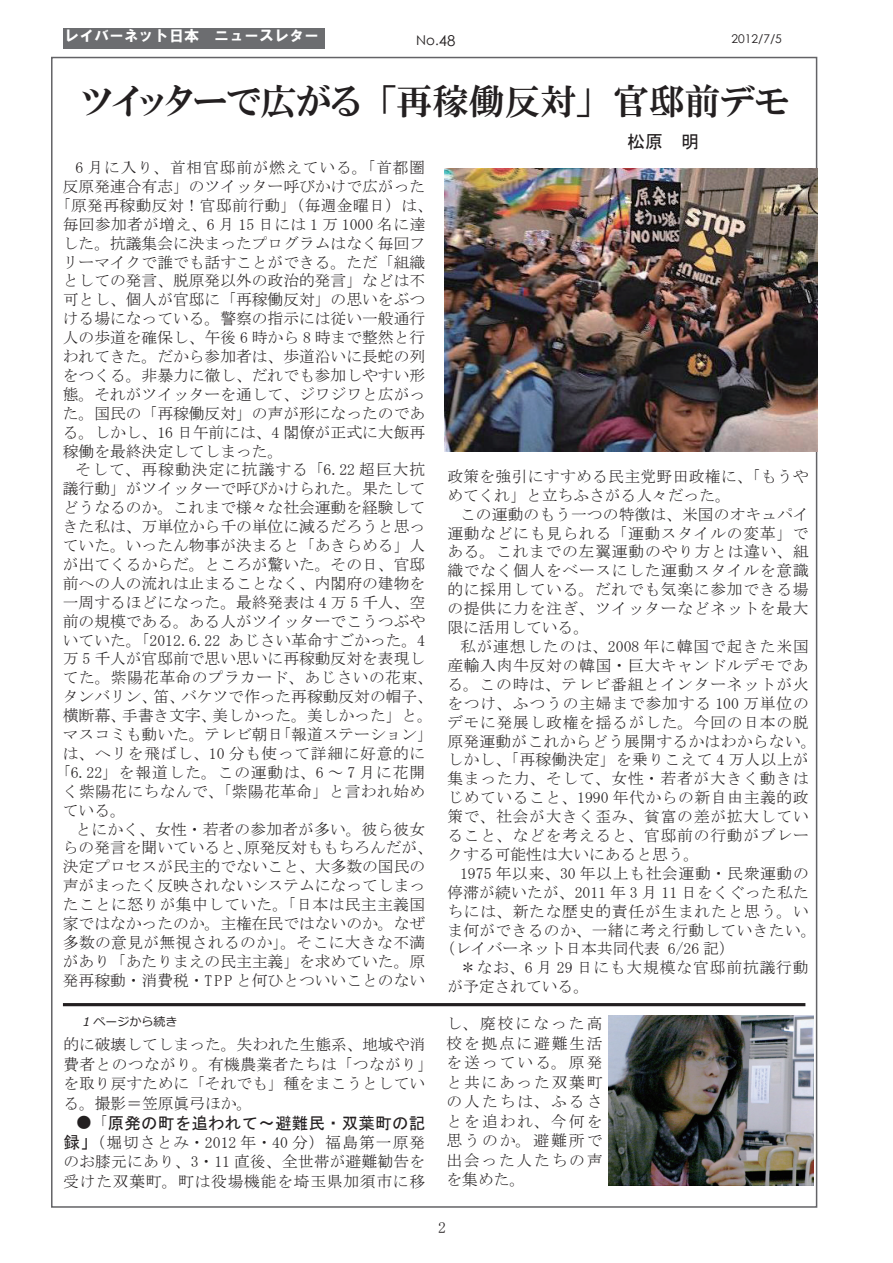
<style>
.page{position:relative;width:893px;height:1263px;background:#fff}
.page>*{position:absolute;margin:0;border:0;box-sizing:border-box;transform-origin:0 0}
.t1{font:36px "HGP Mincho E";color:#231f20}
.t2{font:18px "MS Gothic";color:#231f20}
.t3{font:16.5px "MS Gothic";letter-spacing:.015em;color:#231f20}
.t4{font:15.75px/19.5px "MS Mincho";color:#231f20;text-align:justify}
.t5{font:15.75px/18.9px "MS Mincho";letter-spacing:.045em;color:#231f20}
.t6{font:15.75px "MS Mincho";letter-spacing:.025em;color:#231f20}
.t7{font:15.75px/18.9px "MS Mincho";letter-spacing:.02em;color:#231f20}
.t8{font:15.75px "MS Mincho";letter-spacing:.055em;color:#231f20}
.t9{font:15.75px "MS Mincho";letter-spacing:.06em;color:#231f20}
.t10{font:15.75px "MS Mincho";letter-spacing:.05em;color:#231f20}
.t11{font:15px "HGS Soei Kakugothic UB";color:#fff}
.t12{font:13.5px "Century Gothic";color:#231f20}
.t13{font:12px "Century Gothic";color:#231f20}
.t14{font:italic 12px "Meiryo";color:#231f20}
.s1{font-size:15px}
.s2{font-family:"MS Mincho";font-size:15.75px}
.s3{font-family:"MS Gothic";font-size:16.5px}
</style>
<div class="page">
<div style="left:63px;top:28px;width:261px;height:20px;background:#6c6d70"></div>
<img style="left:444px;top:169px;width:373px;height:283px">
<img style="left:608px;top:1016px;width:206px;height:169px">
<hr style="left:63px;top:1003px;width:742px;height:3px;background:#231f20">
<p class="t11" style="left:64px;top:28px;width:257px">レイバーネット日本　ニュースレター</p>
<p class="t12" style="left:416px;top:31px;width:41px">No.<span class="s1">48</span></p>
<p class="t13" style="left:731px;top:31px;width:52px">2012/7/5</p>
<h1 class="t1" style="left:81px;top:82px;width:710px">ツイッターで広がる「再稼働反対」官邸前デモ</h1>
<p class="t8" style="left:76px;top:159px;width:351px">6 月に入り、首相官邸前が燃えている。「首都圏</p>
<p class="t4" style="left:63px;top:176px;width:364px">反原発連合有志」のツイッター呼びかけで広がった</p>
<p class="t6" style="left:55px;top:197px;width:379px">「原発再稼動反対！官邸前行動」（毎週金曜日）は、</p>
<p class="t7" style="left:63px;top:215px;width:364px">毎回参加者が増え、6 月 15 日には 1 万 1000 名に達</p>
<p class="t4" style="left:63px;top:233px;width:364px">した。抗議集会に決まったプログラムはなく毎回フ</p>
<p class="t4" style="left:63px;top:252px;width:364px">リーマイクで誰でも話すことができる。ただ「組織</p>
<p class="t4" style="left:63px;top:271px;width:364px">としての発言、脱原発以外の政治的発言」などは不</p>
<p class="t4" style="left:63px;top:290px;width:364px">可とし、個人が官邸に「再稼働反対」の思いをぶつ</p>
<p class="t4" style="left:63px;top:309px;width:364px">ける場になっている。警察の指示には従い一般通行</p>
<p class="t4" style="left:63px;top:328px;width:364px">人の歩道を確保し、午後 6 時から 8 時まで整然と行</p>
<p class="t4" style="left:63px;top:347px;width:364px">われてきた。だから参加者は、歩道沿いに長蛇の列</p>
<p class="t4" style="left:63px;top:365px;width:364px">をつくる。非暴力に徹し、だれでも参加しやすい形</p>
<p class="t4" style="left:63px;top:384px;width:364px">態。それがツイッターを通して、ジワジワと広がっ</p>
<p class="t4" style="left:63px;top:403px;width:364px">た。国民の「再稼働反対」の声が形になったのであ</p>
<p class="t4" style="left:63px;top:422px;width:364px">る。しかし、16 日午前には、4 閣僚が正式に大飯再</p>
<p class="t4" style="left:63px;top:441px;width:222px">稼働を最終決定してしまった。</p>
<p class="t9" style="left:76px;top:462px;width:351px">そして、再稼動決定に抗議する「6.22 超巨大抗</p>
<p class="t4" style="left:63px;top:479px;width:364px">議行動」がツイッターで呼びかけられた。果たして</p>
<p class="t4" style="left:63px;top:498px;width:364px">どうなるのか。これまで様々な社会運動を経験して</p>
<p class="t4" style="left:63px;top:517px;width:364px">きた私は、万単位から千の単位に減るだろうと思っ</p>
<p class="t4" style="left:63px;top:536px;width:364px">ていた。いったん物事が決まると「あきらめる」人</p>
<p class="t4" style="left:63px;top:554px;width:364px">が出てくるからだ。ところが驚いた。その日、官邸</p>
<p class="t4" style="left:63px;top:573px;width:364px">前への人の流れは止まることなく、内閣府の建物を</p>
<p class="t4" style="left:63px;top:592px;width:364px">一周するほどになった。最終発表は 4 万 5 千人、空</p>
<p class="t4" style="left:63px;top:611px;width:364px">前の規模である。ある人がツイッターでこうつぶや</p>
<p class="t4" style="left:63px;top:630px;width:364px">いていた。「2012.6.22 あじさい革命すごかった。4</p>
<p class="t4" style="left:63px;top:649px;width:364px">万 5 千人が官邸前で思い思いに再稼動反対を表現し</p>
<p class="t6" style="left:63px;top:670px;width:372px">てた。紫陽花革命のプラカード、あじさいの花束、</p>
<p class="t4" style="left:63px;top:687px;width:372px">タンバリン、笛、バケツで作った再稼動反対の帽子、</p>
<p class="t4" style="left:63px;top:706px;width:372px">横断幕、手書き文字、美しかった。美しかった」と。</p>
<p class="t4" style="left:63px;top:725px;width:372px">マスコミも動いた。テレビ朝日「報道ステーション」</p>
<p class="t5" style="left:63px;top:744px;width:364px">は、ヘリを飛ばし、10 分も使って詳細に好意的に</p>
<p class="t8" style="left:55px;top:764px;width:372px">「6.22」を報道した。この運動は、6 ～ 7 月に花開</p>
<p class="t6" style="left:63px;top:783px;width:364px">く紫陽花にちなんで、「紫陽花革命」と言われ始め</p>
<p class="t4" style="left:63px;top:800px;width:64px">ている。</p>
<p class="t4" style="left:76px;top:819px;width:351px">とにかく、女性・若者の参加者が多い。彼ら彼女</p>
<p class="t4" style="left:63px;top:838px;width:372px">らの発言を聞いていると、原発反対ももちろんだが、</p>
<p class="t4" style="left:63px;top:857px;width:364px">決定プロセスが民主的でないこと、大多数の国民の</p>
<p class="t4" style="left:63px;top:876px;width:364px">声がまったく反映されないシステムになってしまっ</p>
<p class="t6" style="left:63px;top:897px;width:364px">たことに怒りが集中していた。「日本は民主主義国</p>
<p class="t4" style="left:63px;top:914px;width:364px">家ではなかったのか。主権在民ではないのか。なぜ</p>
<p class="t6" style="left:63px;top:934px;width:364px">多数の意見が無視されるのか」。そこに大きな不満</p>
<p class="t4" style="left:63px;top:951px;width:364px">があり「あたりまえの民主主義」を求めていた。原</p>
<p class="t4" style="left:63px;top:970px;width:364px">発再稼動・消費税・T P P と何ひとついいことのない</p>
<p class="t14" style="left:83px;top:1014px;width:96px">1 ページから続き</p>
<p class="t4" style="left:63px;top:1034px;width:371px;text-align:left">的に破壊してしまった。失われた生態系、地域や消費者とのつながり。有機農業者たちは「つながり」を取り戻すために「それでも」種をまこうとしている。撮影＝笠原眞弓ほか。</p>
<p class="t3" style="left:76px;top:1114px;width:351px"><span class="s2">●「</span>原発の町を追われて〜避難民・双葉町の記</p>
<p class="t4" style="left:63px;top:1132px;width:363px"><span class="s3">録」</span>（堀切さとみ・2012 年・40 分） 福島第一原発のお膝元にあり、3・11 直後、全世帯が避難勧告を受けた双葉町。町は役場機能を埼玉県加須市に移</p>
<p class="t2" style="left:627px;top:132px;width:73px">松原　明</p>
<p class="t7" style="left:447px;top:467px;width:363px">政策を強引にすすめる民主党野田政権に、「もうやめてくれ」と立ちふさがる人々だった。</p>
<p class="t4" style="left:447px;top:504px;width:363px;line-height:18.9px;text-indent:13px">この運動のもう一つの特徴は、米国のオキュパイ運動などにも見られる「運動スタイルの変革」である。これまでの左翼運動のやり方とは違い、組織でなく個人をベースにした運動スタイルを意識的に採用している。だれでも気楽に参加できる場の提供に力を注ぎ、ツイッターなどネットを最大限に活用している。</p>
<p class="t5" style="left:447px;top:637px;width:371px;text-indent:13px">私が連想したのは、2008 年に韓国で起きた米国産輸入肉牛反対の韓国・巨大キャンドルデモである。この時は、テレビ番組とインターネットが火をつけ、ふつうの主婦まで参加する 100 万単位のデモに発展し政権を揺るがした。今回の日本の脱原発運動がこれからどう展開するかはわからない。しかし、「再稼働決定」を乗りこえて 4 万人以上が集まった力、そして、女性・若者が大きく動きはじめていること、1990 年代からの新自由主義的政策で、社会が大きく歪み、貧富の差が拡大していること、などを考えると、官邸前の行動がブレークする可能性は大いにあると思う。</p>
<p class="t5" style="left:460px;top:864px;width:350px">1975 年以来、30 年以上も社会運動・民衆運動の</p>
<p class="t4" style="left:447px;top:882px;width:363px">停滞が続いたが、2011 年 3 月 11 日をくぐった私た</p>
<p class="t10" style="left:447px;top:903px;width:363px">ちには、新たな歴史的責任が生まれたと思う。い</p>
<p class="t7" style="left:447px;top:920px;width:371px">ま何ができるのか、一緒に考え行動していきたい。</p>
<p class="t4" style="left:439px;top:939px;width:297px">（レイバーネット日本共同代表 6/26 記）</p>
<p class="t8" style="left:460px;top:960px;width:350px">＊なお、6 月 29 日にも大規模な官邸前抗議行動</p>
<p class="t4" style="left:447px;top:977px;width:143px">が予定されている。</p>
<p class="t4" style="left:446px;top:1014px;width:157px">し、廃校になった高校を拠点に避難生活を送っている。原発と共にあった双葉町の人たちは、ふるさとを追われ、今何を思うのか。避難所で出会った人たちの声を集めた。</p>
<p class="t4" style="left:438px;top:1218px;width:9px">2</p>
</div>
